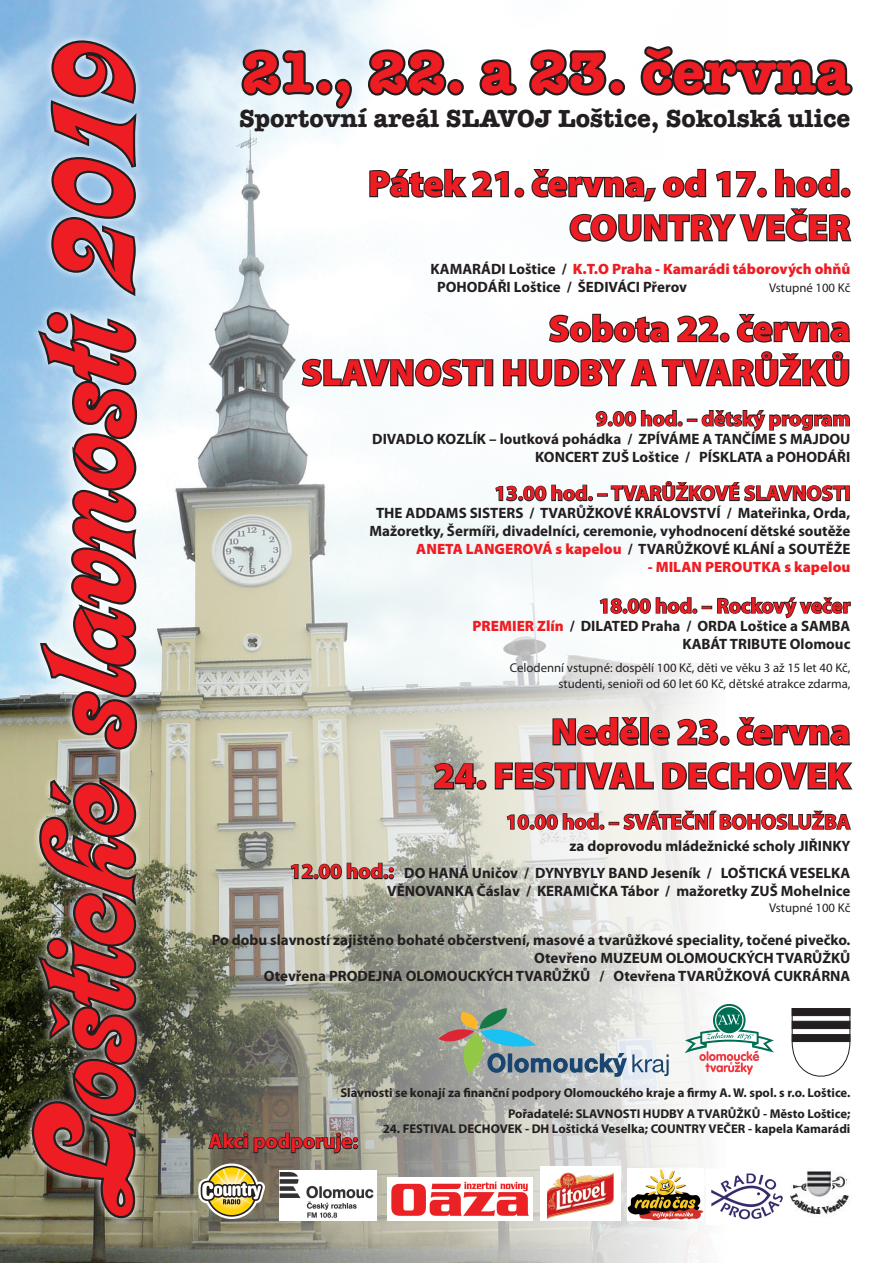
<style>
.page{position:relative;width:893px;height:1263px;background:#fff}
.page>*{position:absolute;margin:0;border:0;box-sizing:border-box;transform-origin:0 0}
.t1{font:147px "Kalligraphia DOT";color:#ee1d23}
.t2{font:700 59.25px "American Type Itc TOT";color:#ee1d23}
.t3{font:900 36.75px/44.1px "Myriad Pro";color:#ee1d23;text-align:right}
.t4{font:700 25.5px "American Type Itc TOT";color:#231f20}
.t5{font:700 21px "Myriad Pro";color:#ee1d23}
.t6{font:700 15px/18px "Myriad Pro";color:#231f20;text-align:right}
.t7{font:900 15px "Myriad Pro";color:#ee1d23}
.t8{font:700 12.75px/20.7px "Myriad Pro";color:#231f20;text-align:right}
.t9{font:12.75px/15.3px "Myriad Pro";color:#231f20;text-align:right}
.s1{font-weight:900;color:#ee1d23}
.s2{font-size:21px;color:#ee1d23}
</style>
<div class="page">
<img style="left:0;top:0;width:725px;height:1263px">
<svg style="left:243px;top:47px;width:73px;height:51px;background:#899096"></svg>
<div style="left:316px;top:79px;width:16px;height:17px;border:4px solid #231f20;border-radius:50%"></div>
<svg style="left:332px;top:77px;width:22px;height:34px"></svg>
<svg style="left:366px;top:47px;width:83px;height:51px"></svg>
<div style="left:447px;top:79px;width:17px;height:17px;border:4px solid #231f20;border-radius:50%"></div>
<svg style="left:477px;top:56px;width:42px;height:42px"></svg>
<svg style="left:527px;top:47px;width:82px;height:51px"></svg>
<div style="left:608px;top:79px;width:17px;height:17px;border:4px solid #231f20;border-radius:50%"></div>
<svg style="left:638px;top:43px;width:215px;height:59px"></svg>
<svg style="left:368px;top:167px;width:142px;height:32px"></svg>
<div style="left:514px;top:188px;width:10px;height:10px;border:2px solid #231f20;border-radius:50%"></div>
<svg style="left:530px;top:168px;width:322px;height:75px"></svg>
<svg style="left:547px;top:313px;width:172px;height:31px"></svg>
<div style="left:720px;top:333px;width:10px;height:10px;border:2px solid #231f20;border-radius:50%"></div>
<svg style="left:736px;top:313px;width:114px;height:30px"></svg>
<svg style="left:300px;top:358px;width:185px;height:30px"></svg>
<div style="left:484px;top:359px;width:9px;height:27px;border:2px solid #231f20"></div>
<svg style="left:502px;top:350px;width:348px;height:38px"></svg>
<svg style="left:595px;top:409px;width:255px;height:23px"></svg>
<svg style="left:494px;top:484px;width:99px;height:18px"></svg>
<div style="left:597px;top:493px;width:11px;height:4px;border:2px solid #231f20"></div>
<svg style="left:610px;top:480px;width:236px;height:22px"></svg>
<div style="left:845px;top:485px;width:5px;height:16px;border:2px solid #231f20"></div>
<svg style="left:599px;top:596px;width:252px;height:23px"></svg>
<svg style="left:551px;top:716px;width:89px;height:31px;background:#9d9b98"></svg>
<div style="left:640px;top:717px;width:9px;height:28px;border:2px solid #231f20"></div>
<svg style="left:649px;top:718px;width:70px;height:29px"></svg>
<div style="left:720px;top:736px;width:10px;height:10px;border:2px solid #231f20;border-radius:50%"></div>
<svg style="left:736px;top:717px;width:114px;height:29px"></svg>
<svg style="left:432px;top:762px;width:45px;height:29px"></svg>
<div style="left:477px;top:780px;width:9px;height:10px;border:2px solid #231f20;border-radius:50%"></div>
<svg style="left:494px;top:761px;width:83px;height:30px;background:#959391"></svg>
<div style="left:577px;top:762px;width:9px;height:27px;border:2px solid #231f20"></div>
<svg style="left:584px;top:761px;width:71px;height:30px"></svg>
<svg style="left:661px;top:761px;width:192px;height:30px"></svg>
<svg style="left:506px;top:809px;width:345px;height:22px"></svg>
<svg style="left:290px;top:862px;width:105px;height:18px;background:#939185"></svg>
<svg style="left:24px;top:0;width:219px;height:1226px"></svg>
<img style="left:30px;top:774px;width:110px;height:446px">
<svg style="left:36px;top:309px;width:103px;height:443px"></svg>
<svg style="left:48px;top:38px;width:92px;height:262px"></svg>
<svg style="left:207px;top:1132px;width:152px;height:22px;background:#625d53"></svg>
<svg style="left:438px;top:1008px;width:231px;height:69px;background:#abb7b3"></svg>
<svg style="left:791px;top:1008px;width:59px;height:69px"></svg>
<div style="left:792px;top:1008px;width:58px;height:8px;background:#231f20"></div>
<div style="left:792px;top:1021px;width:58px;height:7px;background:#231f20;border:1px solid #231f20"></div>
<div style="left:792px;top:1034px;width:58px;height:7px;background:#231f20"></div>
<img style="left:707px;top:1170px;width:76px;height:55px">
<img style="left:628px;top:1169px;width:76px;height:51px">
<img style="left:540px;top:1167px;width:81px;height:53px">
<img style="left:387px;top:1177px;width:146px;height:43px">
<img style="left:280px;top:1171px;width:96px;height:49px">
<img style="left:790px;top:1171px;width:59px;height:44px">
<svg style="left:198px;top:1163px;width:67px;height:56px"></svg>
<svg style="left:685px;top:1004px;width:89px;height:71px"></svg>
<h1 class="t1" style="left:11px;top:1211px;width:1170px;rotate:-90deg">Loštické slavnosti 2019</h1>
<h2 class="t2" style="left:242px;top:35px;width:610px">21., 22. a 23. června</h2>
<h3 class="t4" style="left:239px;top:102px;width:613px">Sportovní areál SLAVOJ Loštice, Sokolská ulice</h3>
<h3 class="t3" style="left:368px;top:160px;width:484px">Pátek 21. června, od 17. hod.<br>COUNTRY VEČER</h3>
<p class="t6" style="left:437px;top:259px;width:415px;text-align:left;text-indent:-7px">KAMARÁDI Loštice / <span class="s1">K.T.O Praha - Kamarádi táborových ohňů<br></span>POHODÁŘI Loštice / ŠEDIVÁCI Přerov</p>
<p class="t9" style="left:769px;top:279px;width:83px">Vstupné 100 Kč</p>
<h3 class="t3" style="left:301px;top:305px;width:550px">Sobota 22. června<br>SLAVNOSTI HUDBY A TVARŮŽKŮ</h3>
<h3 class="t5" style="left:596px;top:405px;width:256px">9.00 hod. – dětský program</h3>
<p class="t6" style="left:372px;top:429px;width:480px">DIVADLO KOZLÍK – loutková pohádka / ZPÍVÁME A TANČÍME S MAJDOU<br>KONCERT ZUŠ Loštice / PÍSKLATA a POHODÁŘI</p>
<h3 class="t5" style="left:494px;top:480px;width:358px">13.00 hod. – TVARŮŽKOVÉ SLAVNOSTI</h3>
<p class="t6" style="left:369px;top:504px;width:482px">THE ADDAMS SISTERS / TVARŮŽKOVÉ KRÁLOVSTVÍ / Mateřinka, Orda,<br>Mažoretky, Šermíři, divadelníci, ceremonie, vyhodnocení dětské soutěže<br><span class="s1">ANETA LANGEROVÁ s kapelou</span> / TVARŮŽKOVÉ KLÁNÍ a SOUTĚŽE</p>
<p class="t7" style="left:648px;top:557px;width:204px">- MILAN PEROUTKA s kapelou</p>
<h3 class="t5" style="left:599px;top:592px;width:253px">18.00 hod. – Rockový večer</h3>
<p class="t6" style="left:473px;top:616px;width:379px"><span class="s1">PREMIER Zlín</span> / DILATED Praha / ORDA Loštice a SAMBA<br>KABÁT TRIBUTE Olomouc</p>
<p class="t9" style="left:510px;top:660px;width:342px">Celodenní vstupné: dospělí 100 Kč, děti ve věku 3 až 15 let 40 Kč, studenti, senioři od 60 let 60 Kč, dětské atrakce zdarma,</p>
<h3 class="t3" style="left:551px;top:708px;width:301px">Neděle 23. června</h3>
<h3 class="t3" style="left:434px;top:752px;width:418px">24. FESTIVAL DECHOVEK</h3>
<h3 class="t5" style="left:506px;top:808px;width:346px">10.00 hod. – SVÁTEČNÍ BOHOSLUŽBA</h3>
<p class="t6" style="left:290px;top:832px;width:562px;line-height:27px">za doprovodu mládežnické scholy JIŘINKY<br><span class="s2">12.00 hod.:</span> DO HANÁ Uničov / DYNYBYLY BAND Jeseník / LOŠTICKÁ VESELKA</p>
<p class="t6" style="left:387px;top:882px;width:465px">VĚNOVANKA Čáslav / KERAMIČKA Tábor / mažoretky ZUŠ Mohelnice</p>
<p class="t9" style="left:769px;top:899px;width:83px">Vstupné 100 Kč</p>
<p class="t6" style="left:212px;top:930px;width:640px">Po dobu slavností zajištěno bohaté občerstvení, masové a tvarůžkové speciality, točené pivečko.<br>Otevřeno MUZEUM OLOMOUCKÝCH TVARŮŽKŮ<br>Otevřena PRODEJNA OLOMOUCKÝCH TVARŮŽKŮ / Otevřena TVARŮŽKOVÁ CUKRÁRNA</p>
<p class="t8" style="left:340px;top:1082px;width:512px">Slavnosti se konají za finanční podpory Olomouckého kraje a firmy A. W. spol. s r.o. Loštice.<br>Pořadatelé: SLAVNOSTI HUDBY A TVARŮŽKŮ - Město Loštice;</p>
<p class="t8" style="left:383px;top:1118px;width:469px">24. FESTIVAL DECHOVEK - DH Loštická Veselka; COUNTRY VEČER - kapela Kamarádi</p>
<h3 class="t5" style="left:209px;top:1127px;width:151px">Akci podporuje:</h3>
</div>
